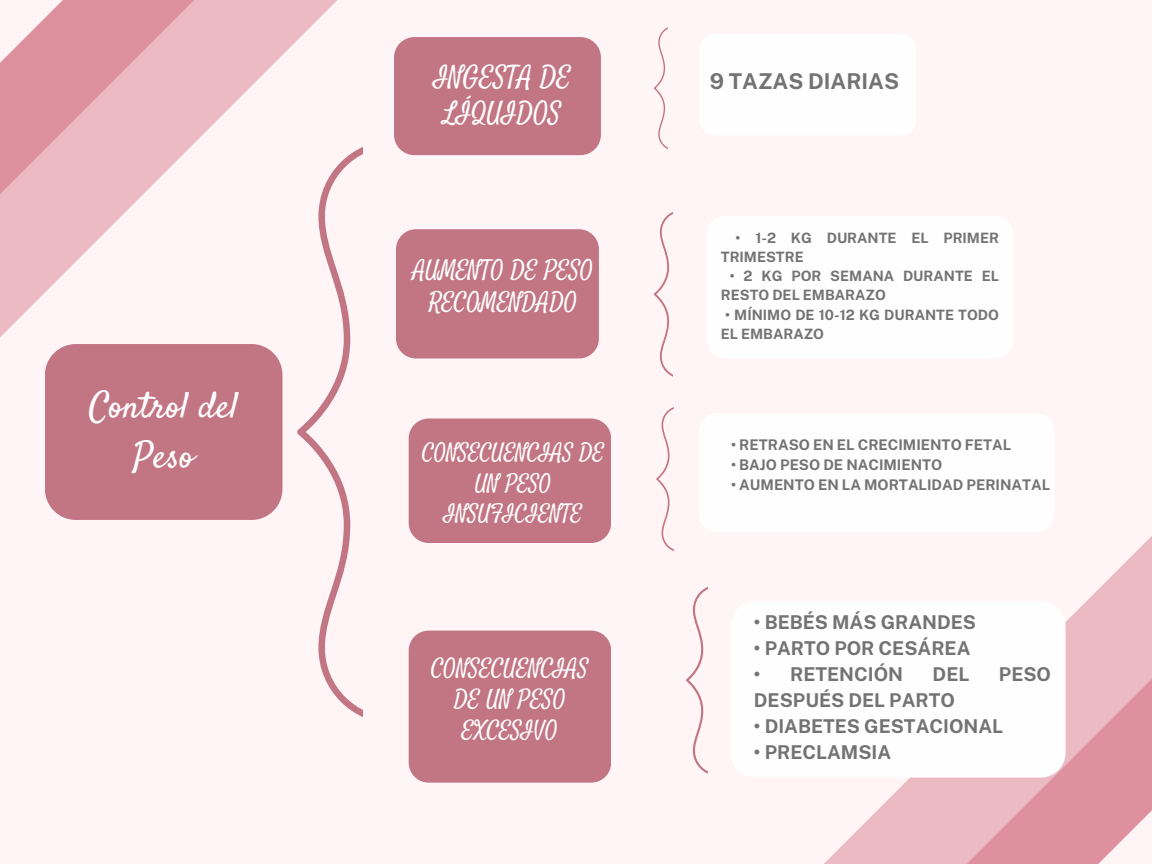
<style>
.page{position:relative;width:1152px;height:864px;background:#fff4f6}
.page>*{position:absolute;margin:0;border:0;box-sizing:border-box;transform-origin:0 0}
.t1{font:36.6px/50.7px "Satisfy";color:#fefefe;text-align:center}
.t2{font:26.85px/36.9px "Satisfy";color:#fefefe;text-align:center}
.t3{font:23.25px/32.4px "Satisfy";color:#fefefe;text-align:center}
.t4{font:22.65px/31px "Satisfy";color:#fefefe;text-align:center}
.t5{font:21.75px/30.5px "Satisfy";color:#fefefe;text-align:center}
.t6{font:700 21.75px "Public Sans";color:#737373}
.t7{font:700 19.05px "Public Sans";color:#737373}
.t8{font:700 14.7px "Public Sans";color:#737373}
.t9{font:700 14.25px/19.2px "Public Sans";color:#737373}
</style>
<div class="page">
<svg style="left:297px;top:147px;width:65px;height:570px"></svg>
<div style="left:45px;top:344px;width:237px;height:176px;background:#c27684;border-radius:31px"></div>
<div style="left:409px;top:631px;width:202px;height:152px;background:#c27684;border-radius:20px"></div>
<svg style="left:654px;top:28px;width:13px;height:121px"></svg>
<svg style="left:686px;top:587px;width:21px;height:186px"></svg>
<svg style="left:824px;top:536px;width:328px;height:328px"></svg>
<svg style="left:961px;top:666px;width:191px;height:198px;background:#e5a4b0"></svg>
<div style="left:730px;top:601px;width:335px;height:177px;background:#fefefe;border-radius:25px"></div>
<div style="left:396px;top:229px;width:203px;height:129px;background:#c27684;border-radius:20px"></div>
<div style="left:394px;top:37px;width:207px;height:118px;background:#c27684;border-radius:20px"></div>
<div style="left:699px;top:34px;width:217px;height:102px;background:#fefefe;border-radius:15px"></div>
<svg style="left:0;top:0;width:337px;height:337px"></svg>
<svg style="left:0;top:0;width:194px;height:203px;background:#e8adb7"></svg>
<svg style="left:654px;top:212px;width:19px;height:165px"></svg>
<div style="left:706px;top:216px;width:308px;height:142px;background:#fefefe;border-radius:18px"></div>
<div style="left:409px;top:419px;width:202px;height:124px;background:#c27684;border-radius:20px"></div>
<div style="left:699px;top:413px;width:355px;height:119px;background:#fefefe;border-radius:18px"></div>
<svg style="left:656px;top:407px;width:17px;height:144px"></svg>
<p class="t1" style="left:89px;top:383px;width:151px">Control del<br>Peso</p>
<p class="t2" style="left:434px;top:59px;width:138px">INGESTA DE<br>LÍQUIDOS</p>
<p class="t3" style="left:413px;top:254px;width:182px">AUMENTO DE PESO<br>RECOMENDADO</p>
<h4 class="t6" style="left:710px;top:69px;width:191px">9 TAZAS DIARIAS</h4>
<h4 class="t9" style="left:721px;top:228px;width:280px;text-indent:15px">• 1-2 KG DURANTE EL PRIMER<br>TRIMESTRE</h4>
<h4 class="t9" style="left:721px;top:267px;width:280px;text-indent:9px">• 2 KG POR SEMANA DURANTE EL<br>RESTO DEL EMBARAZO</h4>
<p class="t9" style="left:721px;top:305px;width:280px">• MÍNIMO DE 10-12 KG DURANTE TODO<br>EL EMBARAZO</p>
<h3 class="t5" style="left:422px;top:438px;width:184px">CONSECUENCIAS DE<br>UN PESO<br>INSUFICIENTE</h3>
<p class="t8" style="left:731px;top:436px;width:282px">• RETRASO EN EL CRECIMIENTO FETAL</p>
<p class="t8" style="left:731px;top:456px;width:213px">• BAJO PESO DE NACIMIENTO</p>
<p class="t8" style="left:731px;top:476px;width:321px">• AUMENTO EN LA MORTALIDAD PERINATAL</p>
<h1 class="t4" style="left:431px;top:653px;width:159px">CONSECUENCIAS<br>DE UN PESO<br>EXCESIVO</h1>
<h2 class="t7" style="left:754px;top:611px;width:224px">• BEBÉS MÁS GRANDES</h2>
<h2 class="t7" style="left:754px;top:637px;width:218px">• PARTO POR CESÁREA</h2>
<h2 class="t7" style="left:754px;top:663px;width:151px">• RETENCIÓN</h2>
<h2 class="t7" style="left:933px;top:663px;width:38px">DEL</h2>
<h2 class="t7" style="left:999px;top:663px;width:54px">PESO</h2>
<h2 class="t7" style="left:754px;top:689px;width:203px">DESPUÉS DEL PARTO</h2>
<h2 class="t7" style="left:754px;top:715px;width:251px">• DIABETES GESTACIONAL</h2>
<h2 class="t7" style="left:754px;top:741px;width:139px">• PRECLAMSIA</h2>
</div>
